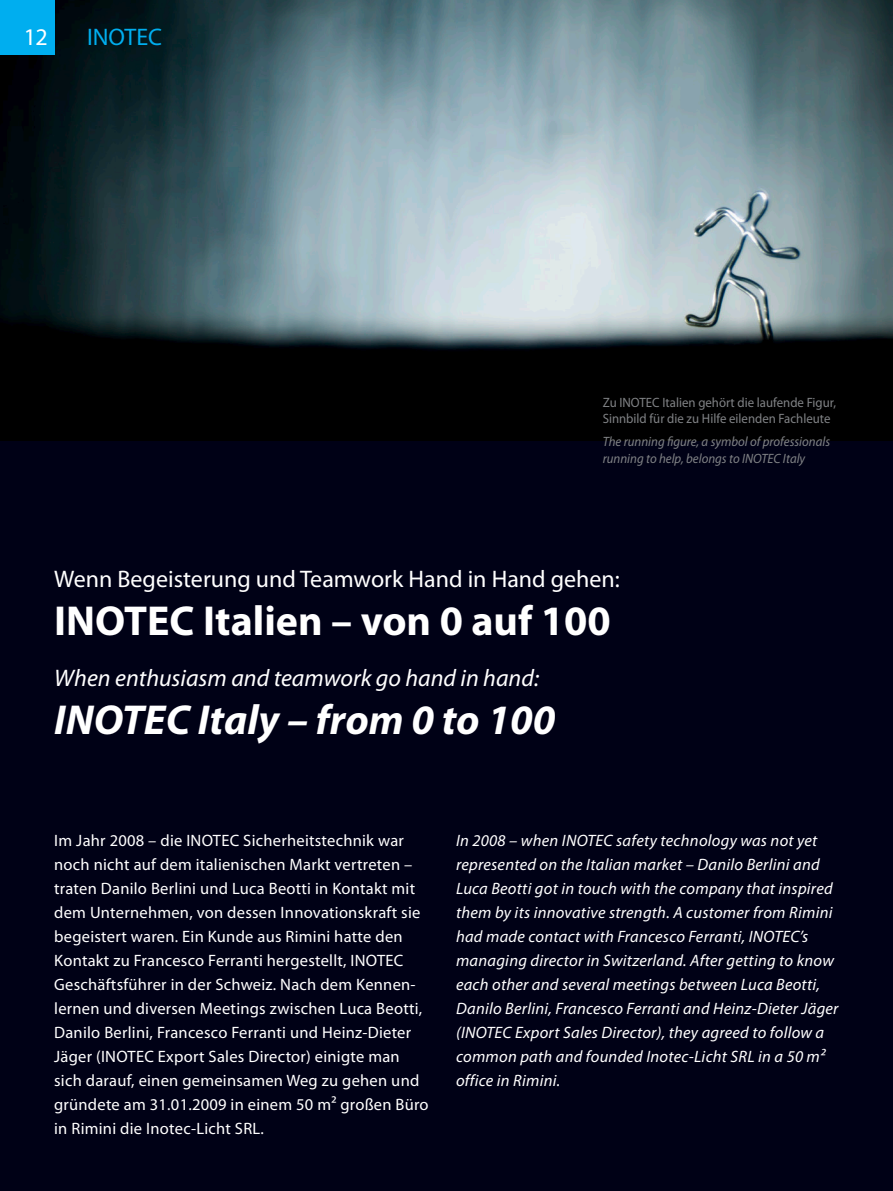
<style>
.page{position:relative;width:893px;height:1191px;background:#000116}
.page>*{position:absolute;margin:0;border:0;box-sizing:border-box;transform-origin:0 0}
.t1{font:700 42px "Myriad Pro";color:#fff}
.t2{font:italic 700 42px "Myriad Pro";color:#fff}
.Subhead{font:24px "Myriad Pro";color:#fff}
.Subhead-2{font:italic 24px "Myriad Pro";color:#fff}
.Kat_L{font:24px "Myriad Pro";color:#00aeef}
.Seitenzahl_links{font:24px "Myriad Pro";color:#fff}
.Teaser{font:16.5px/24px "Myriad Pro";letter-spacing:.015em;color:#fff}
.Teaser-2{font:italic 16.5px/24px "Myriad Pro";letter-spacing:.015em;color:#fff}
.BU{font:13.5px/16.5px "Myriad Pro";color:#808285;scale:.95 1}
.BU-2{font:italic 13.5px/16.5px "Myriad Pro";color:#808285;scale:.95 1}
</style>
<div class="page">
<img style="left:0;top:0;width:893px;height:440px">
<div style="left:0;top:0;width:54px;height:54px;background:#00aeef"></div>
<p class="Seitenzahl_links" style="left:24px;top:22px;width:26px">12</p>
<p class="Kat_L" style="left:87px;top:22px;width:77px">INOTEC</p>
<p class="BU" style="left:603px;top:394px;width:247px">Zu INOTEC Italien gehört die laufende Figur,<br>Sinnbild für die zu Hilfe eilenden Fachleute</p>
<p class="BU-2" style="left:603px;top:433px;width:241px">The running figure, a symbol of professionals running to help, belongs to INOTEC Italy</p>
<p class="Subhead" style="left:54px;top:564px;width:567px">Wenn Begeisterung und Teamwork Hand in Hand gehen:</p>
<h1 class="t1" style="left:54px;top:593px;width:558px">INOTEC Italien – von 0 auf 100</h1>
<p class="Subhead-2" style="left:54px;top:663px;width:486px">When enthusiasm and teamwork go hand in hand:</p>
<h1 class="t2" style="left:54px;top:692px;width:503px">INOTEC Italy – from 0 to 100</h1>
<p class="Teaser" style="left:54px;top:828px;width:376px">Im Jahr 2008 – die INOTEC Sicherheitstechnik war noch nicht auf dem italienischen Markt vertreten – traten Danilo Berlini und Luca Beotti in Kontakt mit dem Unternehmen, von dessen Innovationskraft sie begeistert waren. Ein Kunde aus Rimini hatte den Kontakt zu Francesco Ferranti hergestellt, INOTEC Geschäftsführer in der Schweiz. Nach dem Kennen&shy;lernen und diversen Meetings zwischen Luca Beotti, Danilo Berlini, Francesco Ferranti und Heinz-Dieter Jäger (INOTEC Export Sales Director) einigte man sich darauf, einen gemeinsamen Weg zu gehen und gründete am 31.01.2009 in einem 50 m² großen Büro in Rimini die Inotec-Licht SRL.</p>
<p class="Teaser-2" style="left:456px;top:828px;width:384px">In 2008 – when INOTEC safety technology was not yet represented on the Italian market – Danilo Berlini and Luca Beotti got in touch with the company that inspired them by its innovative strength. A customer from Rimini had made contact with Francesco Ferranti, INOTEC’s managing director in Switzerland. After getting to know each other and several meetings between Luca Beotti, Danilo Berlini, Francesco Ferranti and Heinz-Dieter Jäger (INOTEC Export Sales Director), they agreed to follow a common path and founded Inotec-Licht SRL in a 50 m² office in Rimini.</p>
</div>
